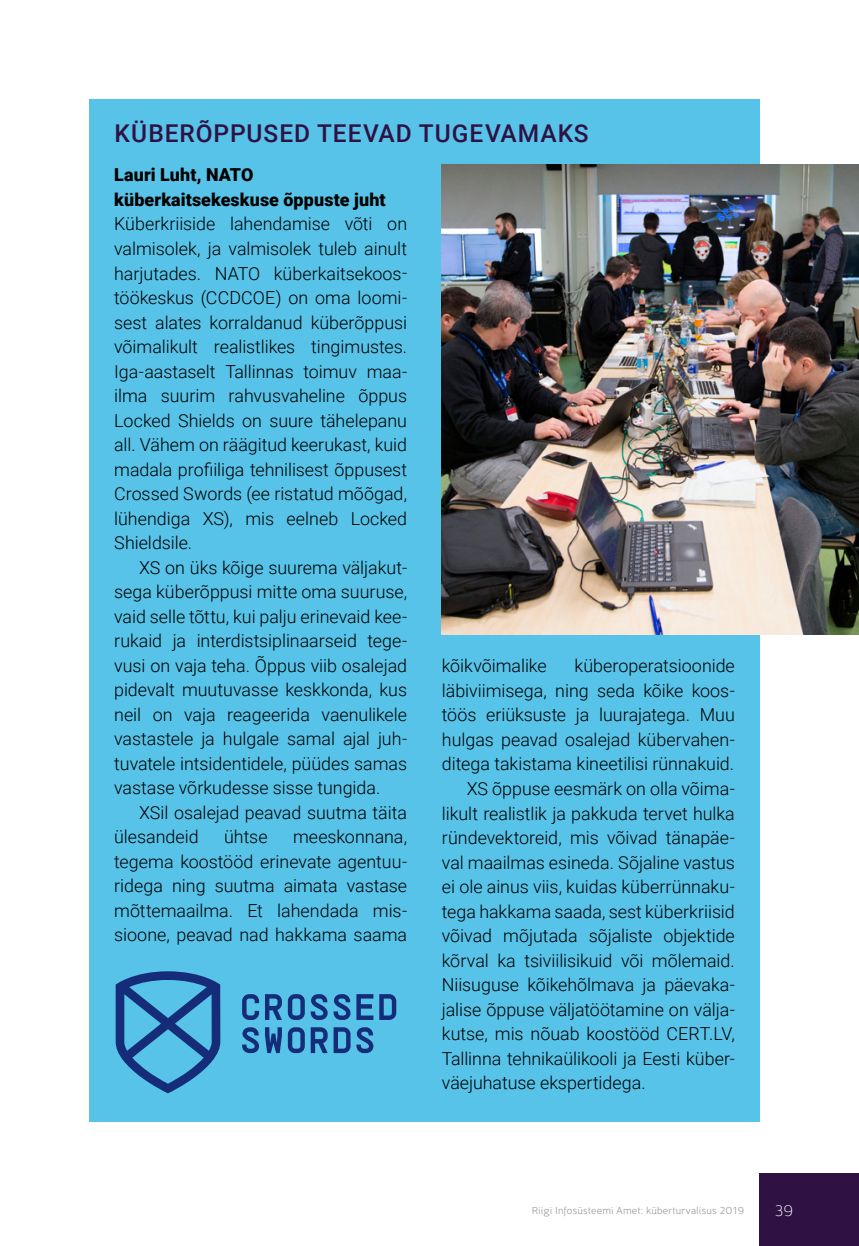
<style>
.page{position:relative;width:859px;height:1246px;background:#fff}
.page>*{position:absolute;margin:0;border:0;box-sizing:border-box;transform-origin:0 0}
.t1{font:500 24.5px "Roboto";letter-spacing:.04em;color:#2f1243}
.t2{font:300 17.85px/24.5px "Roboto";color:#000}
.t3{font:900 17.85px/24.5px "Roboto";letter-spacing:.01em;color:#000}
.t4{font:300 15.75px "Ludwig";color:#fff}
.t5{font:10.5px "Ludwig";letter-spacing:.015em;color:#98989c}
</style>
<div class="page">
<div style="left:758px;top:1172px;width:100px;height:73px;background:#2f1243"></div>
<div style="left:89px;top:99px;width:670px;height:1022px;background:#57c3e8"></div>
<svg style="left:242px;top:994px;width:17px;height:25px"></svg>
<svg style="left:265px;top:994px;width:17px;height:25px"></svg>
<svg style="left:288px;top:994px;width:39px;height:25px"></svg>
<svg style="left:333px;top:994px;width:17px;height:25px"></svg>
<svg style="left:356px;top:994px;width:17px;height:25px"></svg>
<svg style="left:379px;top:994px;width:17px;height:25px"></svg>
<svg style="left:242px;top:1027px;width:17px;height:25px"></svg>
<svg style="left:265px;top:1027px;width:17px;height:25px"></svg>
<svg style="left:288px;top:1027px;width:39px;height:25px"></svg>
<svg style="left:333px;top:1027px;width:17px;height:25px"></svg>
<svg style="left:356px;top:1027px;width:17px;height:25px"></svg>
<svg style="left:116px;top:971px;width:104px;height:122px"></svg>
<img style="left:441px;top:164px;width:417px;height:470px">
<h1 class="t1" style="left:115px;top:117px;width:475px">KÜBERÕPPUSED TEEVAD TUGEVAMAKS</h1>
<p class="t3" style="left:114px;top:162px;width:273px">Lauri Luht, NATO küberkaitsekeskuse õppuste juht</p>
<p class="t2" style="left:114px;top:211px;width:294px">Küberkriiside lahendamise võti on valmisolek, ja valmisolek tuleb ainult harjutades. NATO küberkaitsekoos&shy;töökeskus (CCDCOE) on oma loomi&shy;sest alates korraldanud küberõppusi võimalikult realistlikes tingimustes.<br>Iga-aastaselt Tallinnas toimuv maa&shy;ilma suurim rahvusvaheline õppus Locked Shields on suure tähelepanu all. Vähem on räägitud keerukast, kuid madala profiiliga tehnilisest õppusest Crossed Swords (ee ristatud mõõgad, lühendiga XS), mis eelneb Locked Shieldsile.</p>
<p class="t2" style="left:114px;top:554px;width:294px;text-align:justify;text-indent:25px">XS on üks kõige suurema väljakut&shy;sega küberõppusi mitte oma suuruse, vaid selle tõttu, kui palju erinevaid kee&shy;rukaid ja interdistsiplinaarseid tege&shy;vusi on vaja teha. Õppus viib osalejad pidevalt muutuvasse keskkonda, kus neil on vaja reageerida vaenulikele vastastele ja hulgale samal ajal juh&shy;tuvatele intsidentidele, püüdes samas vastase võrkudesse sisse tungida.</p>
<p class="t2" style="left:114px;top:799px;width:294px;text-indent:25px">XSil osalejad peavad suutma täita ülesandeid</p>
<p class="t2" style="left:114px;top:824px;width:294px;text-align:justify;text-indent:179px">meeskonnana, tegema koostööd erinevate agentuu&shy;ridega ning suutma aimata vastase mõttemaailma. Et lahendada mis&shy;sioone, peavad nad hakkama saama</p>
<p class="t2" style="left:224px;top:824px;width:45px">ühtse</p>
<p class="t2" style="left:441px;top:653px;width:106px">kõikvõimalike</p>
<p class="t2" style="left:574px;top:653px;width:162px">küberoperatsioonide</p>
<p class="t2" style="left:441px;top:677px;width:294px">läbiviimisega, ning seda kõike koos-</p>
<p class="t2" style="left:441px;top:702px;width:294px">töös eriüksuste ja luurajatega. Muu</p>
<p class="t2" style="left:441px;top:726px;width:294px">hulgas peavad osalejad kübervahen-</p>
<p class="t2" style="left:441px;top:751px;width:291px">ditega takistama kineetilisi rünnakuid.</p>
<p class="t2" style="left:466px;top:775px;width:269px">XS õppuse eesmärk on olla võima-</p>
<p class="t2" style="left:441px;top:800px;width:294px">likult realistlik ja pakkuda tervet hulka</p>
<p class="t2" style="left:441px;top:824px;width:294px">ründevektoreid, mis võivad tänapäe-</p>
<p class="t2" style="left:441px;top:849px;width:294px">val maailmas esineda. Sõjaline vastus</p>
<p class="t2" style="left:441px;top:873px;width:294px">ei ole ainus viis, kuidas küberrünnaku-</p>
<p class="t2" style="left:441px;top:898px;width:294px">tega hakkama saada, sest küberkriisid</p>
<p class="t2" style="left:441px;top:922px;width:294px">võivad mõjutada sõjaliste objektide</p>
<p class="t2" style="left:441px;top:947px;width:291px">kõrval ka tsiviilisikuid või mõlemaid.</p>
<p class="t2" style="left:441px;top:971px;width:294px">Niisuguse kõikehõlmava ja päevaka-</p>
<p class="t2" style="left:441px;top:996px;width:294px">jalise õppuse väljatöötamine on välja-</p>
<p class="t2" style="left:441px;top:1020px;width:294px">kutse, mis nõuab koostööd CERT. LV,</p>
<p class="t2" style="left:441px;top:1045px;width:294px">Tallinna tehnikaülikooli ja Eesti küber-</p>
<p class="t2" style="left:441px;top:1069px;width:202px">väejuhatuse ekspertidega.</p>
<p class="t5" style="left:531px;top:1204px;width:214px">Riigi Infosüsteemi Amet: küberturvalisus 2019</p>
<p class="t4" style="left:773px;top:1202px;width:21px">39</p>
</div>
